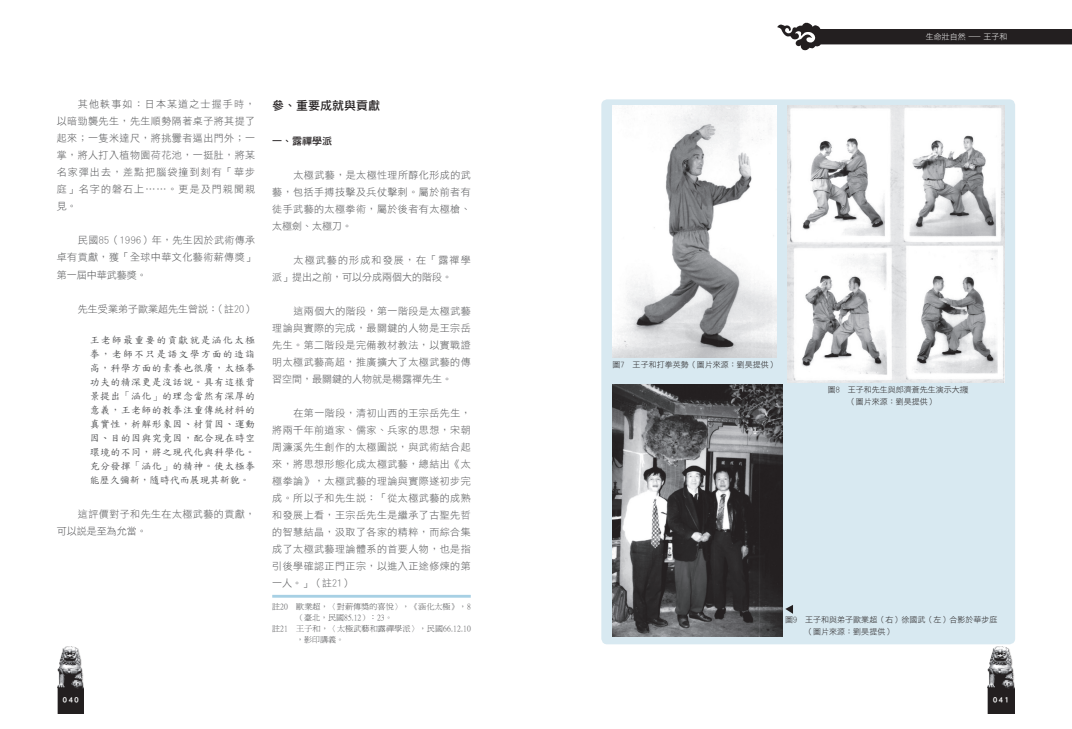
<style>
.page{position:relative;width:1072px;height:729px;background:#fff}
.page>*{position:absolute;margin:0;border:0;box-sizing:border-box;transform-origin:0 0}
.T_表格標題1-壹貳參{font:12px "DF Hei Bd HKP BF";color:#231f20}
.T_表格標題1-壹貳參-2{font:10px/17px "DF Hei Lt HK BF";letter-spacing:.045em;color:#57585a;text-align:justify}
.T_表格標題1-壹貳參-3{font:10px/14px "DF Kai Shu SB Estd BF";letter-spacing:.035em;color:#57585a}
.T_表格標題1-壹貳參-4{font:10px/17px "DF Hei Lt HK BF";color:#57585a}
.T_表格標題1-壹貳參-5{font:10px "DF Hei Bd HKP BF";color:#231f20}
.圖說黑{font:8px/12px "DF Hei Lt HK BF";color:#231f20}
.打淡80_的字{font:8px/11px "P Ming Li U";letter-spacing:.015em;color:#57585a}
.t1{font:8px "DF Hei Lt HK BF";color:#fff}
.t2{font:8px "DF Hei Bd HKP BF";letter-spacing:.2em;color:#fff}
</style>
<div class="page">
<img style="left:58px;top:646px;width:26px;height:67px">
<svg style="left:777px;top:22px;width:295px;height:29px"></svg>
<img style="left:987px;top:646px;width:27px;height:67px">
<div style="left:601px;top:99px;width:414px;height:545px;background:#d8e9f1;border-radius:6px"></div>
<svg style="left:785px;top:605px;width:8px;height:8px"></svg>
<hr style="left:272px;top:594px;width:199px;height:3px;background:#a7d0e4">
<img style="left:612px;top:106px;width:164px;height:251px">
<img style="left:787px;top:106px;width:217px;height:277px">
<img style="left:612px;top:384px;width:170px;height:252px">
<p class="T_表格標題1-壹貳參-2" style="left:57px;top:96px;width:200px;text-indent:21px">其他軼事如：日本某道之士握手時，以暗勁襲先生，先生順勢隔著桌子將其提了起來；一隻米達尺，將挑釁者逼出門外；一掌，將人打入植物園荷花池，一挺肚，將某名家彈出去，差點把腦袋撞到刻有「華步庭」名字的磐石上……。更是及門親聞親見。</p>
<p class="T_表格標題1-壹貳參-2" style="left:57px;top:232px;width:200px;text-indent:21px">民國85（1996）年，先生因於武術傳承卓有貢獻，獲「全球中華文化藝術薪傳獎」第一屆中華武藝獎。</p>
<p class="T_表格標題1-壹貳參-4" style="left:78px;top:300px;width:178px">先生受業弟子歐業超先生曾說：（註20）</p>
<p class="T_表格標題1-壹貳參-3" style="left:90px;top:332px;width:173px">王老師最重要的貢獻就是涵化太極拳，老師不只是語文學方面的造詣高，科學方面的素養也很廣，太極拳功夫的精深更是沒話說。具有這樣背景提出「涵化」的理念當然有深厚的意義，王老師的教拳注重傳統材料的真實性，析解形象因、材質因、運動因、目的因與究竟因，配合現在時空環境的不同，將之現代化與科學化。充分發揮「涵化」的精神。使太極拳能歷久彌新，隨時代而展現其新貌。</p>
<p class="T_表格標題1-壹貳參-2" style="left:57px;top:505px;width:200px;text-indent:21px">這評價對子和先生在太極武藝的貢獻，可以說是至為允當。</p>
<p class="T_表格標題1-壹貳參" style="left:272px;top:99px;width:109px">參、重要成就與貢獻</p>
<p class="T_表格標題1-壹貳參-5" style="left:272px;top:136px;width:61px">一、露禪學派</p>
<p class="T_表格標題1-壹貳參-2" style="left:272px;top:166px;width:200px;text-indent:21px">太極武藝，是太極性理所醇化形成的武藝，包括手搏技擊及兵仗擊刺。屬於前者有徒手武藝的太極拳術，屬於後者有太極槍、太極劍、太極刀。</p>
<p class="T_表格標題1-壹貳參-4" style="left:272px;top:251px;width:200px;text-indent:21px">太極武藝的形成和發展，在「露禪學派」提出之前，可以分成兩個大的階段。</p>
<p class="T_表格標題1-壹貳參-2" style="left:272px;top:302px;width:200px;text-indent:21px">這兩個大的階段，第一階段是太極武藝理論與實際的完成，最關鍵的人物是王宗岳先生。第二階段是完備教材教法，以實戰證明太極武藝高超，推廣擴大了太極武藝的傳習空間，最關鍵的人物就是楊露禪先生。</p>
<p class="T_表格標題1-壹貳參-2" style="left:272px;top:404px;width:200px;text-indent:21px">在第一階段，清初山西的王宗岳先生，將兩千年前道家、儒家、兵家的思想，宋朝周濂溪先生創作的太極圖說，與武術結合起來，將思想形態化成太極武藝，總結出《太極拳論》，太極武藝的理論與實際遂初步完成。所以子和先生說：「從太極武藝的成熟和發展上看，王宗岳先生是繼承了古聖先哲的智慧結晶，汲取了各家的精粹，而綜合集成了太極武藝理論體系的首要人物，也是指引後學確認正門正宗，以進入正途修煉的第一人。」（註21）</p>
<p class="打淡80_的字" style="left:296px;top:601px;width:176px;text-indent:-24px">註20 歐業超，〈對薪傳獎的喜悅〉，《涵化太極》，8（臺北，民國85.12）：23。</p>
<p class="打淡80_的字" style="left:296px;top:623px;width:176px;text-indent:-24px">註21 王子和，〈太極武藝和露禪學派〉，民國66.12.10，影印講義。</p>
<p class="t1" style="left:926px;top:33px;width:83px">生命壯自然－王子和</p>
<p class="圖說黑" style="left:612px;top:358px;width:165px">圖7　王子和打拳英勢（圖片來源：劉昊提供）</p>
<p class="圖說黑" style="left:847px;top:383px;width:122px;text-indent:-20px">圖8　王子和先生與郎濟蒼先生演示大扌履（圖片來源：劉昊提供）</p>
<p class="圖說黑" style="left:805px;top:614px;width:193px;text-indent:-20px">圖9　王子和與弟子歐業超（右）徐國武（左）合影於華步庭（圖片來源：劉昊提供）</p>
<p class="t2" style="left:63px;top:695px;width:17px">040</p>
<p class="t2" style="left:993px;top:695px;width:17px">041</p>
</div>
